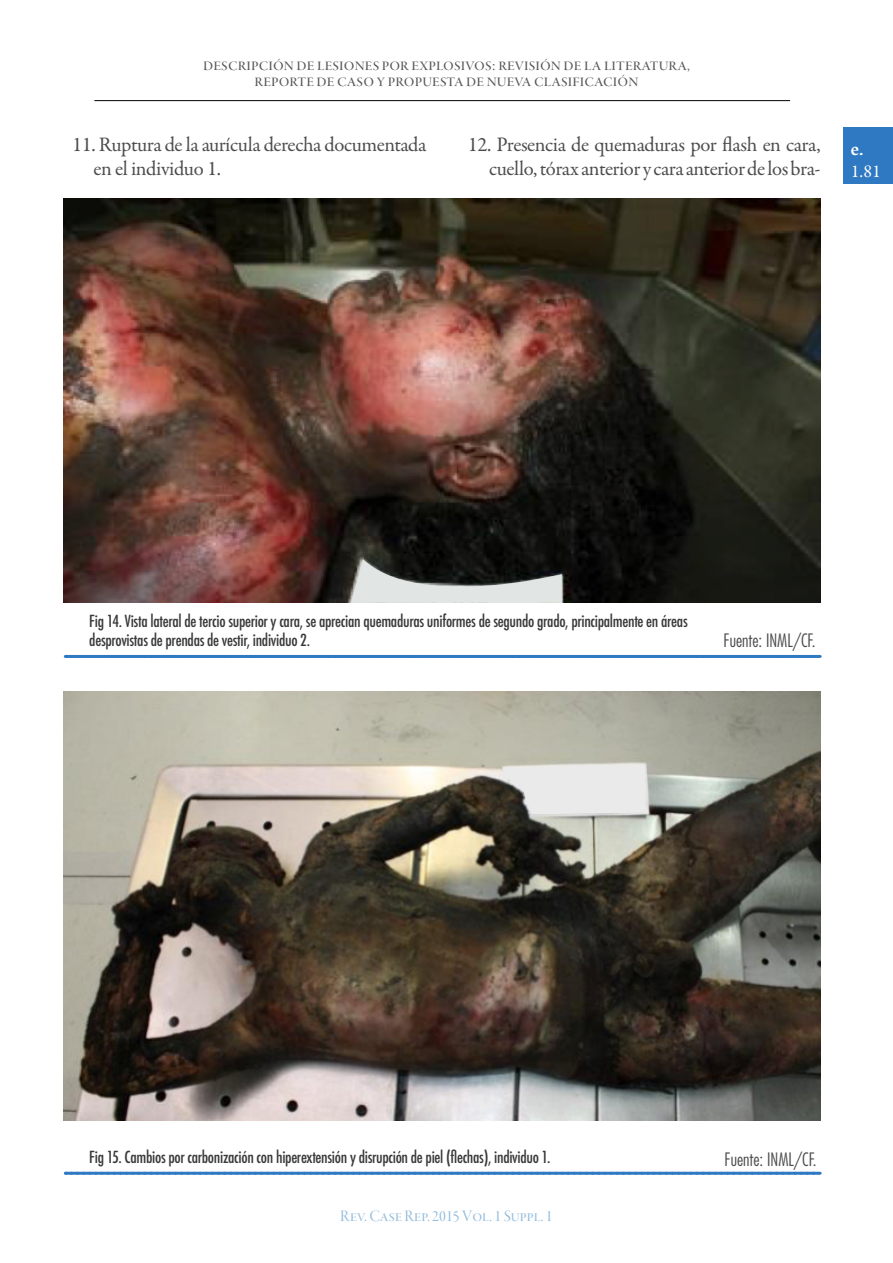
<style>
.page{position:relative;width:893px;height:1263px;background:#fff}
.page>*{position:absolute;margin:0;border:0;box-sizing:border-box;transform-origin:0 0}
.t1{font:20.7px/23.7px "Garamond Premr Pro";letter-spacing:-.025em;color:#4d4d4d}
.t2{font:18px/16.5px "Garamond Premr Pro Disp";letter-spacing:.005em;color:#575756;text-align:center}
.t3{font:300 condensed 18px "Futura Std";color:#4d4d4d}
.t4{font:18px "Garamond Premr Pro";color:#fff}
.t5{font:700 18px "Ancizar Serif";color:#fff}
.t6{font:16.5px "Garamond Premr Pro Disp";letter-spacing:.005em;color:#93bcdd}
.t7{font:500 condensed 16.2px/19.8px "Futura";letter-spacing:-.02em;color:#393939}
</style>
<div class="page">
<hr style="left:94px;top:100px;width:696px;height:1px;background:#000">
<div style="left:843px;top:128px;width:50px;height:56px;background:#2f79c2"></div>
<hr style="left:65px;top:655px;width:755px;height:3px;background:#2f79c2">
<svg style="left:65px;top:1172px;width:755px;height:3px;background:#3c81c5"></svg>
<img style="left:64px;top:199px;width:757px;height:404px">
<img style="left:64px;top:691px;width:757px;height:430px">
<svg style="left:504px;top:764px;width:141px;height:50px;background:#dad9d8"></svg>
<svg style="left:351px;top:559px;width:211px;height:44px;background:#7e8180"></svg>
<p class="t2" style="left:203px;top:57px;width:488px">descripción de lesiones por explosivos: revisión de la literatura, reporte de caso y propuesta de nueva clasificación</p>
<p class="t1" style="left:94px;top:133px;width:334px;text-indent:-21px">11. Ruptura de la aurícula derecha documentada en el individuo 1.</p>
<p class="t1" style="left:468px;top:133px;width:354px;text-align:right">12. Presencia de quemaduras por flash en cara, cuello, tórax anterior y cara anterior de los bra-</p>
<p class="t5" style="left:851px;top:139px;width:14px">e.</p>
<p class="t4" style="left:851px;top:160px;width:31px">1.81</p>
<p class="t7" style="left:89px;top:611px;width:600px">Fig 14. Vista lateral de tercio superior y cara, se aprecian quemaduras uniformes de segundo grado, principalmente en áreas desprovistas de prendas de vestir, individuo 2.</p>
<p class="t3" style="left:723px;top:629px;width:94px">Fuente: INML/CF.</p>
<p class="t7" style="left:89px;top:1147px;width:463px">Fig 15. Cambios por carbonización con hiperextensión y disrupción de piel (flechas), individuo 1.</p>
<p class="t6" style="left:340px;top:1207px;width:214px">Rev. Case Rep. 2015 Vol. 1 Suppl. 1</p>
<p class="t3" style="left:725px;top:1149px;width:94px">Fuente: INML/CF.</p>
</div>
